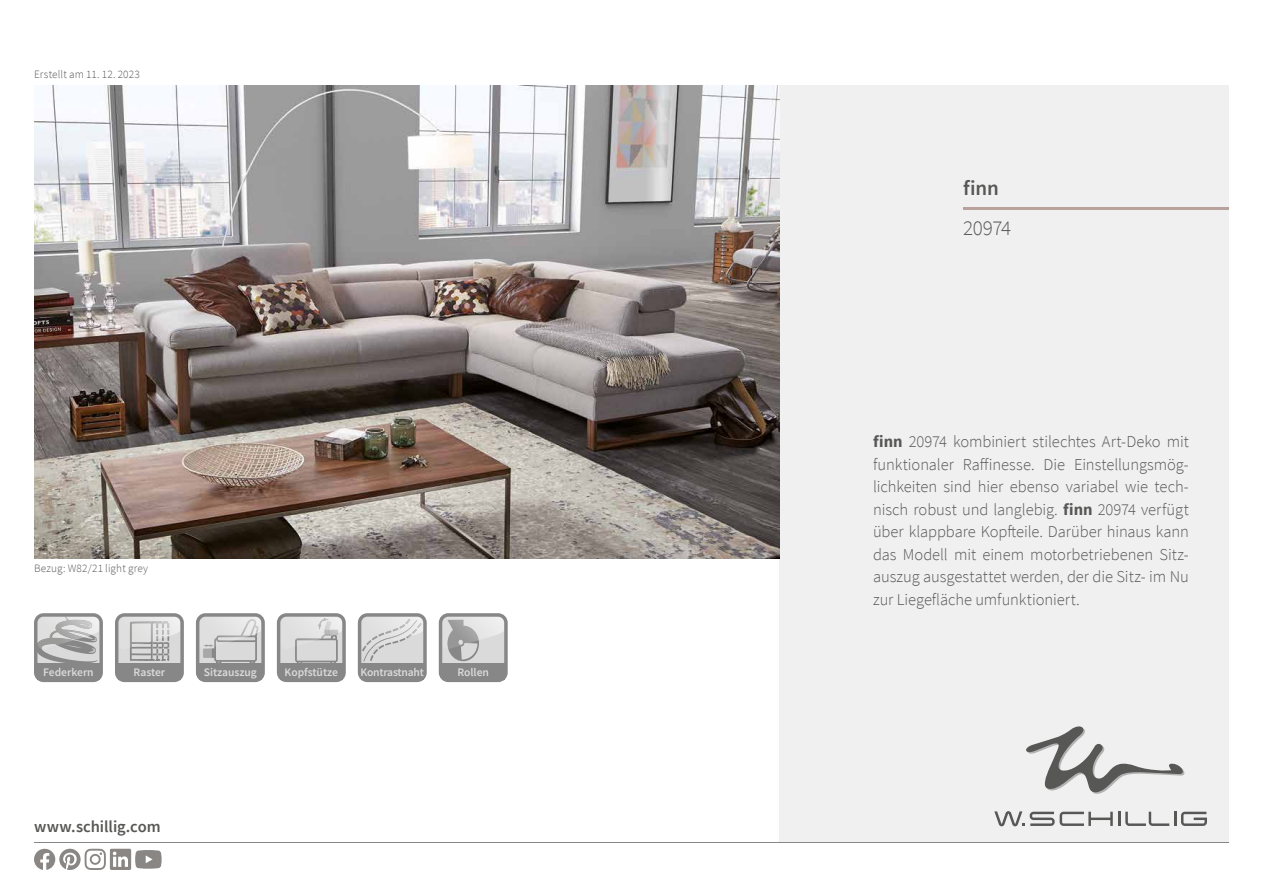
<style>
.page{position:relative;width:1263px;height:893px;background:#fff}
.page>*{position:absolute;margin:0;border:0;box-sizing:border-box;transform-origin:0 0}
.t1{font:300 21px "Source Sans Pro";letter-spacing:-.02em;color:#575756}
.t2{font:600 21px "Source Sans Pro";color:#575756}
.t3{font:300 16.5px/22.5px "Source Sans Pro";letter-spacing:-.005em;color:#575756;text-align:justify}
.t4{font:600 16.5px "Source Sans Pro";letter-spacing:-.005em;color:#575756}
.t5{font:600 11.55px "Source Sans Pro";letter-spacing:-.005em;color:#dadada}
.t6{font:300 11.25px "Source Sans Pro";letter-spacing:.01em;color:#575756}
.s1{font-weight:700}
</style>
<div class="page">
<div style="left:780px;top:85px;width:449px;height:757px;background:#f0f0f1"></div>
<hr style="left:34px;top:842px;width:1195px;height:1px;background:#898684">
<hr style="left:963px;top:207px;width:266px;height:3px;background:#b8a29b">
<svg style="left:1026px;top:726px;width:159px;height:68px"></svg>
<svg style="left:994px;top:811px;width:213px;height:15px"></svg>
<svg style="left:34px;top:849px;width:128px;height:21px"></svg>
<img style="left:34px;top:85px;width:746px;height:473px">
<svg style="left:115px;top:613px;width:69px;height:69px;background:#b5b5b5"></svg>
<svg style="left:277px;top:613px;width:69px;height:69px;background:#b9b9b9"></svg>
<svg style="left:34px;top:613px;width:69px;height:69px;background:#b6b6b6"></svg>
<div style="left:37px;top:663px;width:63px;height:16px;background:#878787"></div>
<div style="left:199px;top:663px;width:63px;height:16px;background:#878787"></div>
<svg style="left:200px;top:617px;width:61px;height:46px;background:#d3d3d3"></svg>
<div style="left:196px;top:613px;width:69px;height:69px;border:3px solid #878787;border-radius:8px"></div>
<svg style="left:358px;top:613px;width:69px;height:69px;background:#c9c9c9"></svg>
<div style="left:361px;top:663px;width:63px;height:16px;background:#878787"></div>
<div style="left:440px;top:615px;width:66px;height:65px;background:#dadada;border-radius:8px"></div>
<div style="left:442px;top:663px;width:62px;height:16px;background:#878787"></div>
<svg style="left:443px;top:617px;width:61px;height:43px"></svg>
<div style="left:439px;top:613px;width:69px;height:69px;border:3px solid #878787;border-radius:8px"></div>
<p class="t6" style="left:34px;top:67px;width:107px">Erstellt am 11. 12. 2023</p>
<p class="t6" style="left:34px;top:561px;width:116px">Bezug: W82/21 light grey</p>
<p class="t5" style="left:43px;top:665px;width:52px">Federkern</p>
<p class="t5" style="left:134px;top:665px;width:33px">Raster</p>
<p class="t5" style="left:204px;top:665px;width:55px">Sitzauszug</p>
<p class="t5" style="left:285px;top:665px;width:55px">Kopfstütze</p>
<p class="t5" style="left:360px;top:665px;width:65px">Kontrastnaht</p>
<p class="t5" style="left:457px;top:665px;width:33px">Rollen</p>
<p class="t4" style="left:34px;top:816px;width:128px">www.schillig.com</p>
<p class="t2" style="left:963px;top:175px;width:37px">finn</p>
<p class="t1" style="left:963px;top:215px;width:50px">20974</p>
<p class="t3" style="left:873px;top:430px;width:317px"><span class="s1">finn</span> 20974 kombiniert stilechtes Art-Deko mit funktionaler Raffinesse. Die Einstellungsmög&shy;lichkeiten sind hier ebenso variabel wie tech&shy;nisch robust und langlebig. <span class="s1">finn</span> 20974 verfügt über klappbare Kopfteile. Darüber hinaus kann das Modell mit einem motorbetriebenen Sitz&shy;auszug ausgestattet werden, der die Sitz- im Nu zur Liegefläche umfunktioniert.</p>
</div>
